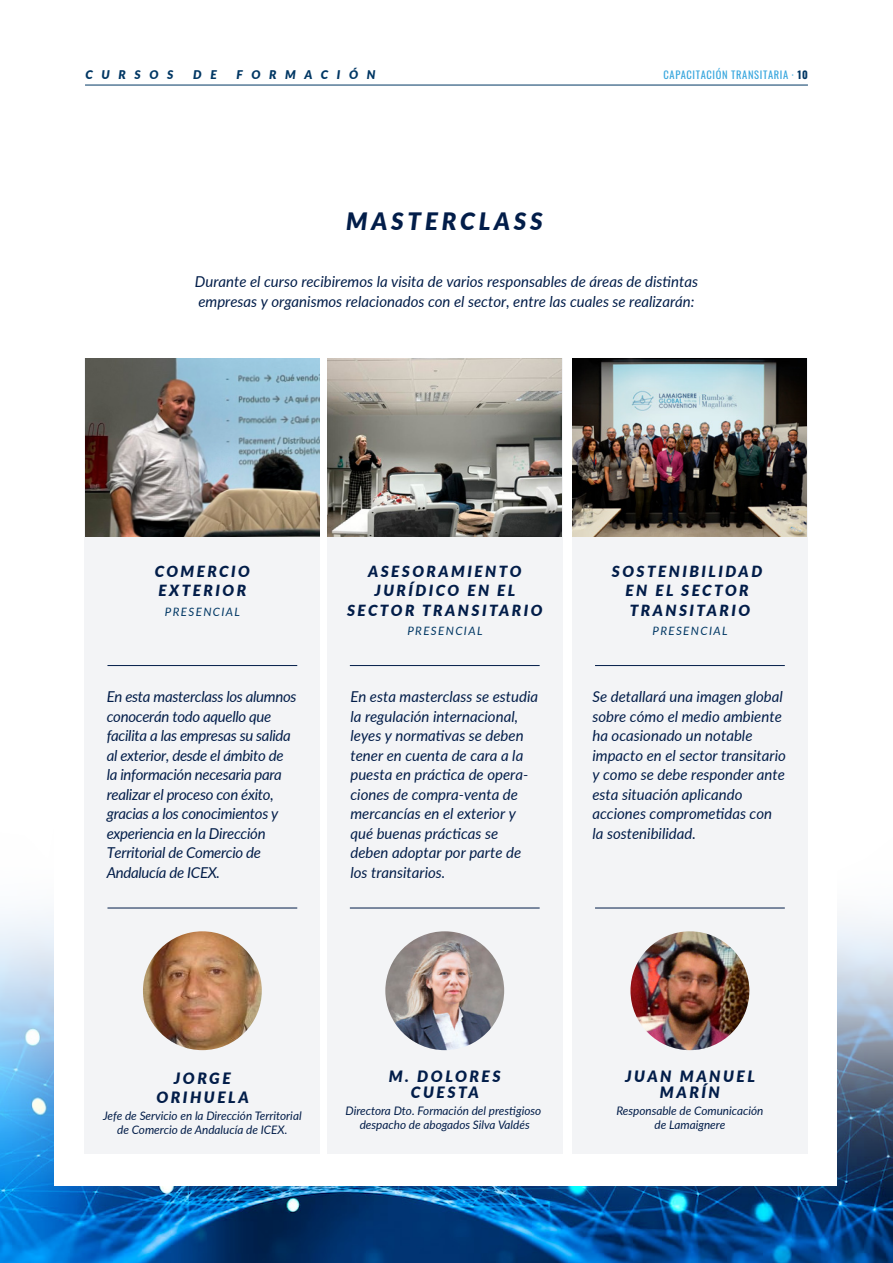
<style>
.page{position:relative;width:893px;height:1263px;background:#fff}
.page>*{position:absolute;margin:0;border:0;box-sizing:border-box;transform-origin:0 0}
.t1{font:italic 900 24px "Lato";letter-spacing:.16em;color:#021d49}
.t2{font:italic 900 15.6px/15.8px "Lato";letter-spacing:.16em;color:#021d49;text-align:center}
.t3{font:italic 900 15.45px/19.5px "Lato";letter-spacing:.16em;color:#021d49;text-align:center}
.t4{font:italic 15px/19.5px "Lato";color:#021d49}
.t5{font:italic 15px/19.5px "Lato";letter-spacing:-.02em;color:#021d49}
.t6{font:italic 900 12px "Lato";letter-spacing:.72em;color:#003764}
.t7{font:italic 11.7px/14.1px "Lato";color:#021d49;text-align:center}
.t8{font:italic 11.55px "Lato";letter-spacing:.12em;color:#003764}
.t9{font:10.5px "Oswald";letter-spacing:.06em;color:#39a7de}
.s1{font-weight:700;color:#003764}
</style>
<div class="page">
<img style="left:0;top:1208px;width:893px;height:55px">
<img style="left:0;top:912px;width:893px;height:296px">
<div style="left:54px;top:381px;width:783px;height:804px;background:#fff"></div>
<hr style="left:85px;top:85px;width:723px;height:1px;background:#003764">
<div style="left:327px;top:358px;width:235px;height:796px;background:#f3f4f6"></div>
<div style="left:85px;top:358px;width:235px;height:796px;background:#f3f4f6"></div>
<img style="left:85px;top:358px;width:234px;height:178px">
<img style="left:143px;top:931px;width:119px;height:119px;border-radius:59px">
<img style="left:385px;top:931px;width:119px;height:119px;border-radius:59px">
<hr style="left:107px;top:665px;width:190px;height:1px;background:#021d49">
<hr style="left:107px;top:908px;width:190px;height:1px;background:#021d49">
<img style="left:328px;top:358px;width:234px;height:178px">
<hr style="left:350px;top:665px;width:190px;height:1px;background:#021d49">
<hr style="left:350px;top:908px;width:190px;height:1px;background:#021d49">
<div style="left:572px;top:358px;width:235px;height:796px;background:#f3f4f6"></div>
<img style="left:630px;top:931px;width:119px;height:119px;border-radius:59px">
<img style="left:573px;top:358px;width:234px;height:178px">
<hr style="left:595px;top:665px;width:190px;height:1px;background:#021d49">
<hr style="left:595px;top:908px;width:190px;height:1px;background:#021d49">
<p class="t6" style="left:86px;top:65px;width:89px">CURSOS</p>
<p class="t6" style="left:193px;top:65px;width:25px">D E</p>
<p class="t6" style="left:237px;top:65px;width:141px">FORMACIÓN</p>
<p class="t9" style="left:664px;top:65px;width:146px">CAPACITACIÓN TRANSITARIA · <span class="s1">10</span></p>
<h1 class="t1" style="left:346px;top:203px;width:198px">MASTERCLASS</h1>
<p class="t4" style="left:195px;top:271px;width:505px">Durante el curso recibiremos la visita de varios responsables de áreas de distintas empresas y organismos relacionados con el sector, entre las cuales se realizarán:</p>
<p class="t3" style="left:155px;top:560px;width:97px;text-align:left">COMERCIO<br>EXTERIOR</p>
<p class="t8" style="left:165px;top:603px;width:77px">PRESENCIAL</p>
<p class="t5" style="left:107px;top:687px;width:191px">En esta masterclass los alumnos conocerán todo aquello que facilita a las empresas su salida al exterior, desde el ámbito de la información necesaria para realizar el proceso con éxito, gracias a los conocimientos y experiencia en la Dirección<br>Territorial de Comercio de<br>Andalucía de ICEX.</p>
<p class="t3" style="left:347px;top:560px;width:197px">ASESORAMIENTO<br>JURÍDICO EN EL<br>SECTOR TRANSITARIO</p>
<p class="t8" style="left:407px;top:623px;width:77px">PRESENCIAL</p>
<p class="t4" style="left:350px;top:687px;width:189px">En esta masterclass se estudia la regulación internacional, leyes y normativas se deben tener en cuenta de cara a la puesta en práctica de opera&shy;ciones de compra-venta de mercancías en el exterior y qué buenas prácticas se deben adoptar por parte de los transitarios.</p>
<p class="t3" style="left:612px;top:560px;width:152px">SOSTENIBILIDAD<br>EN EL SECTOR<br>TRANSITARIO</p>
<p class="t8" style="left:652px;top:623px;width:77px">PRESENCIAL</p>
<p class="t4" style="left:592px;top:687px;width:195px">Se detallará una imagen global sobre cómo el medio ambiente ha ocasionado un notable impacto en el sector transitario y como se debe responder ante esta situación aplicando acciones comprometidas con la sostenibilidad.</p>
<p class="t2" style="left:156px;top:1068px;width:94px;line-height:18.8px">JORGE<br>ORIHUELA</p>
<p class="t7" style="left:103px;top:1108px;width:200px">Jefe de Servicio en la Dirección Territorial de Comercio de Andalucía de ICEX.</p>
<p class="t2" style="left:389px;top:1068px;width:113px">M. DOLORES<br>CUESTA</p>
<p class="t7" style="left:345px;top:1103px;width:197px">Directora Dto. Formación del prestigioso despacho de abogados Silva Valdés</p>
<p class="t2" style="left:625px;top:1068px;width:131px">JUAN MANUEL<br>MARÍN</p>
<p class="t7" style="left:616px;top:1103px;width:149px">Responsable de Comunicación de Lamaignere</p>
</div>
